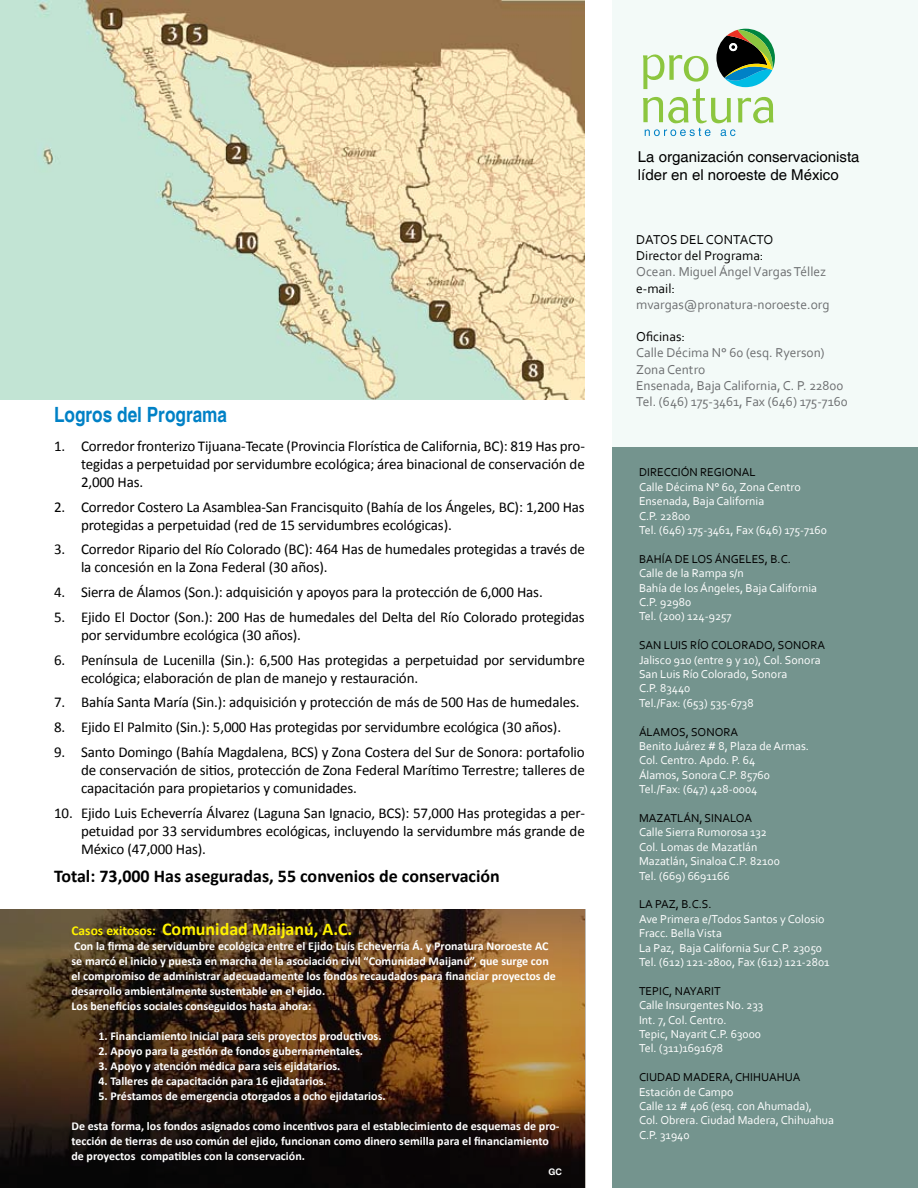
<style>
.page{position:relative;width:918px;height:1188px;background:#fff}
.page>*{position:absolute;margin:0;border:0;box-sizing:border-box;transform-origin:0 0}
.t1{font:700 condensed 21px "Helvetica";color:#0081c6}
.t2{font:700 18px "Calibri";color:#000}
.t3{font:700 18px "Calibri";color:#fff200}
.t4{font:15px/24.8px "Calibri";letter-spacing:-.01em;color:#010101}
.t5{font:15px/18px "Helvetica";color:#000}
.t6{font:13.5px/16.2px "Corbel";color:#6d6f71}
.t7{font:13.5px/16.2px "Corbel";color:#000}
.t8{font:700 12px/15px "Calibri";color:#fff}
.t9{font:12px/14.4px "Corbel";color:#fff}
.t10{font:12px "Corbel";color:#000}
.t11{font:700 9px "Helvetica";color:#fff}
.s1{font-size:13.5px}
</style>
<div class="page">
<div style="left:612px;top:447px;width:306px;height:741px;background:#74948e"></div>
<div style="left:612px;top:0;width:306px;height:447px;background:#f3faf8"></div>
<svg style="left:0;top:909px;width:585px;height:279px;background:#442d18"></svg>
<svg style="left:643px;top:29px;width:132px;height:107px"></svg>
<img style="left:0;top:0;width:585px;height:400px">
<h1 class="t1" style="left:54px;top:402px;width:175px">Logros del Programa</h1>
<p class="t4" style="left:81px;top:436px;width:505px;line-height:18px;text-align:justify">Corredor fronterizo Tijuana-Tecate (Provincia Florística de California, BC): 819 Has pro&shy;tegidas a perpetuidad por servidumbre ecológica; área binacional de conservación de 2,000 Has.</p>
<p class="t4" style="left:81px;top:497px;width:505px;line-height:18px">Corredor Costero La Asamblea-San Francisquito (Bahía de los Ángeles, BC): 1,200 Has protegidas a perpetuidad (red de 15 servidumbres ecológicas).</p>
<p class="t4" style="left:81px;top:540px;width:505px;line-height:18px">Corredor Ripario del Río Colorado (BC): 464 Has de humedales protegidas a través de la concesión en la Zona Federal (30 años).</p>
<p class="t4" style="left:81px;top:579px;width:505px">Sierra de Álamos (Son.): adquisición y apoyos para la protección de 6,000 Has.<br>Ejido El Doctor (Son.): 200 Has de humedales del Delta del Río Colorado protegidas</p>
<p class="t4" style="left:81px;top:622px;width:505px">por servidumbre ecológica (30 años).<br>Península de Lucenilla (Sin.): 6,500 Has protegidas a perpetuidad por servidumbre</p>
<p class="t4" style="left:81px;top:665px;width:505px">ecológica; elaboración de plan de manejo y restauración.<br>Bahía Santa María (Sin.): adquisición y protección de más de 500 Has de humedales.<br>Ejido El Palmito (Sin.): 5,000 Has protegidas por servidumbre ecológica (30 años).<br>Santo Domingo (Bahía Magdalena, BCS) y Zona Costera del Sur de Sonora: portafolio</p>
<p class="t4" style="left:81px;top:760px;width:505px;line-height:18px">de conservación de sitios, protección de Zona Federal Marítimo Terrestre; talleres de capacitación para propietarios y comunidades.</p>
<p class="t4" style="left:81px;top:803px;width:505px;line-height:18px;text-align:justify">Ejido Luis Echeverría Álvarez (Laguna San Ignacio, BCS): 57,000 Has protegidas a per&shy;petuidad por 33 servidumbres ecológicas, incluyendo la servidumbre más grande de México (47,000 Has).</p>
<p class="t2" style="left:54px;top:865px;width:447px">Total: 73,000 Has aseguradas, 55 convenios de conservación</p>
<p class="t4" style="left:54px;top:433px;width:13px">1.</p>
<p class="t4" style="left:54px;top:494px;width:13px">2.</p>
<p class="t4" style="left:54px;top:536px;width:13px">3.</p>
<p class="t4" style="left:54px;top:579px;width:13px">4.<br>5.</p>
<p class="t4" style="left:54px;top:647px;width:13px">6.</p>
<p class="t4" style="left:54px;top:689px;width:13px;text-align:justify">7.<br>8.<br>9.</p>
<p class="t4" style="left:54px;top:800px;width:20px">10.</p>
<p class="t3" style="left:71px;top:917px;width:282px"><span class="s1">Casos exitosos:</span> Comunidad Maijanú, A.C.</p>
<p class="t8" style="left:71px;top:937px;width:486px">Con la firma de servidumbre ecológica entre el Ejido Luís Echeverría Á. y Pronatura Noroeste AC se marcó el inicio y puesta en marcha de la asociación civil “Comunidad Maijanú”, que surge con el compromiso de administrar adecuadamente los fondos recaudados para financiar proyectos de desarrollo ambientalmente sustentable en el ejido.<br>Los beneficios sociales conseguidos hasta ahora:</p>
<p class="t8" style="left:98px;top:1027px;width:285px">1. Financiamiento inicial para seis proyectos productivos.</p>
<p class="t8" style="left:98px;top:1042px;width:266px">2. Apoyo para la gestión de fondos gubernamentales.</p>
<p class="t8" style="left:98px;top:1057px;width:244px">3. Apoyo y atención médica para seis ejidatarios.</p>
<p class="t8" style="left:98px;top:1072px;width:230px">4. Talleres de capacitación para 16 ejidatarios.</p>
<p class="t8" style="left:98px;top:1087px;width:289px">5. Préstamos de emergencia otorgados a ocho ejidatarios.</p>
<p class="t8" style="left:71px;top:1117px;width:490px">De esta forma, los fondos asignados como incentivos para el establecimiento de esquemas de pro&shy;tección de tierras de uso común del ejido, funcionan como dinero semilla para el financiamiento de proyectos compatibles con la conservación.</p>
<p class="t11" style="left:548px;top:1166px;width:15px">GC</p>
<p class="t5" style="left:638px;top:149px;width:223px">La organización conservacionista líder en el noroeste de México</p>
<p class="t7" style="left:636px;top:231px;width:139px">DATOS DEL CONTACTO<br>Director del Programa:</p>
<p class="t6" style="left:636px;top:264px;width:192px">Ocean. Miguel Ángel Vargas Téllez</p>
<p class="t7" style="left:636px;top:280px;width:40px">e-mail:</p>
<p class="t6" style="left:636px;top:296px;width:195px">mvargas@pronatura-noroeste.org</p>
<p class="t7" style="left:636px;top:328px;width:50px">Oficinas:</p>
<p class="t6" style="left:636px;top:345px;width:213px">Calle Décima N° 60 (esq. Ryerson)<br>Zona Centro<br>Ensenada, Baja California, C. P. 22800<br>Tel. (646) 175-3461, Fax (646) 175-7160</p>
<p class="t10" style="left:639px;top:465px;width:118px">DIRECCIÓN REGIONAL</p>
<p class="t9" style="left:639px;top:479px;width:190px">Calle Décima N° 60, Zona Centro<br>Ensenada, Baja California<br>C.P. 22800<br>Tel. (646) 175-3461, Fax (646) 175-7160</p>
<p class="t10" style="left:639px;top:551px;width:154px">BAHÍA DE LOS ÁNGELES, B.C.</p>
<p class="t9" style="left:639px;top:566px;width:180px">Calle de la Rampa s/n<br>Bahía de los Ángeles, Baja California<br>C.P. 92980<br>Tel. (200) 124-9257</p>
<p class="t10" style="left:639px;top:638px;width:188px">SAN LUIS RÍO COLORADO, SONORA</p>
<p class="t9" style="left:639px;top:652px;width:183px">Jalisco 910 (entre 9 y 10), Col. Sonora<br>San Luis Río Colorado, Sonora<br>C.P. 83440<br>Tel./Fax: (653) 535-6738</p>
<p class="t10" style="left:639px;top:724px;width:101px">ÁLAMOS, SONORA</p>
<p class="t9" style="left:639px;top:739px;width:172px">Benito Juárez # 8, Plaza de Armas.<br>Col. Centro. Apdo. P. 64<br>Álamos, Sonora C.P. 85760<br>Tel./Fax: (647) 428-0004</p>
<p class="t10" style="left:639px;top:811px;width:115px">MAZATLÁN, SINALOA</p>
<p class="t9" style="left:639px;top:825px;width:142px">Calle Sierra Rumorosa 132<br>Col. Lomas de Mazatlán<br>Mazatlán, Sinaloa C.P. 82100<br>Tel. (669) 6691166</p>
<p class="t10" style="left:639px;top:897px;width:74px">LA PAZ, B.C.S.</p>
<p class="t9" style="left:639px;top:911px;width:192px">Ave Primera e/Todos Santos y Colosio Fracc. Bella Vista<br>La Paz, Baja California Sur C.P. 23050<br>Tel. (612) 121-2800, Fax (612) 121-2801</p>
<p class="t10" style="left:639px;top:983px;width:83px">TEPIC, NAYARIT</p>
<p class="t9" style="left:639px;top:998px;width:126px">Calle Insurgentes No. 233<br>Int. 7, Col. Centro.<br>Tepic, Nayarit C.P. 63000<br>Tel. (311)1691678</p>
<p class="t10" style="left:639px;top:1070px;width:163px">CIUDAD MADERA, CHIHUAHUA</p>
<p class="t9" style="left:639px;top:1084px;width:197px">Estación de Campo<br>Calle 12 # 406 (esq. con Ahumada),<br>Col. Obrera. Ciudad Madera, Chihuahua<br>C.P. 31940</p>
</div>
